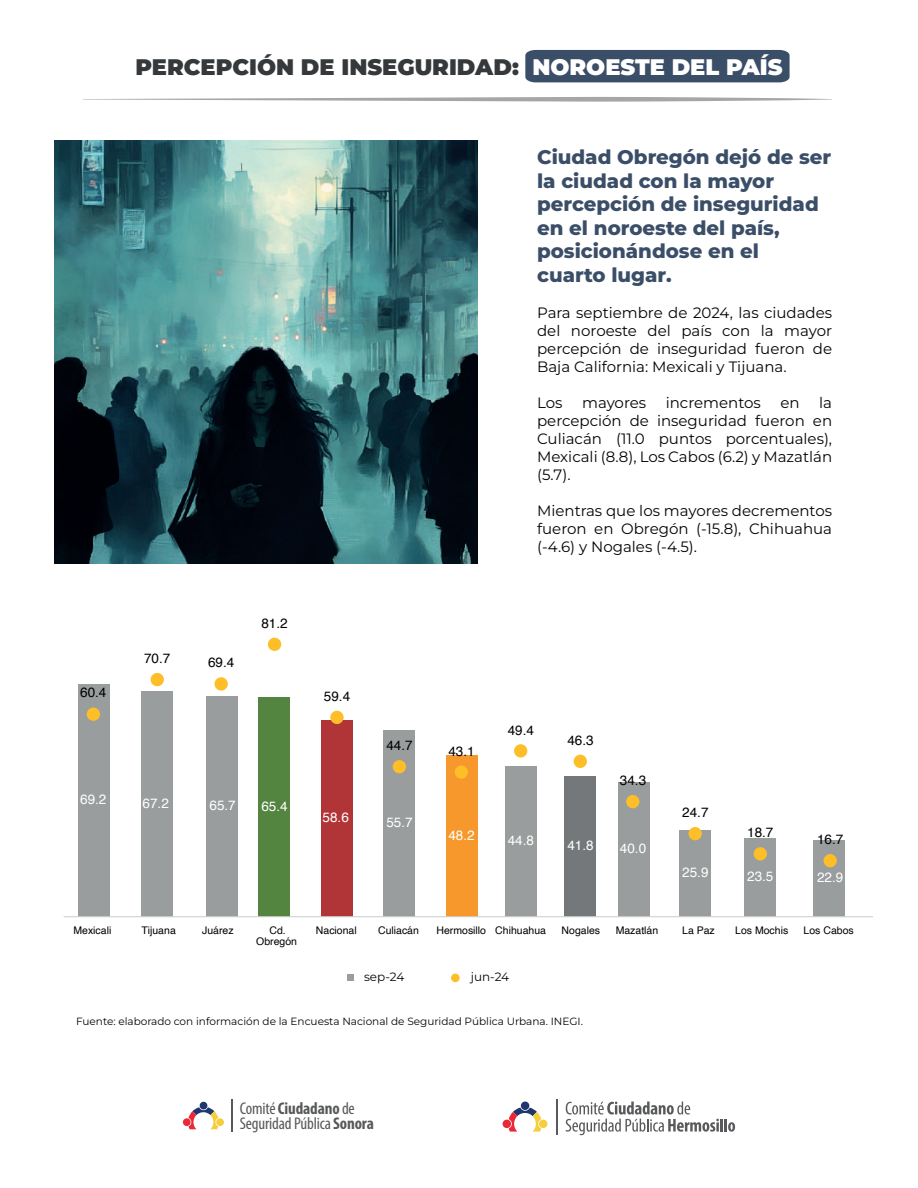
<style>
.page{position:relative;width:918px;height:1188px;background:#fff}
.page>*{position:absolute;margin:0;border:0;box-sizing:border-box;transform-origin:0 0}
.t1{font:900 22.5px "Montserrat";color:#35393b}
.t2{font:800 19.65px/23.7px "Montserrat";color:#3b4e68}
.t3{font:condensed 16.95px "Myriad Pro";letter-spacing:-.01em;color:#58595b}
.t4{font:700 condensed 16.95px "Myriad Pro";letter-spacing:-.01em;color:#58595b}
.t5{font:15px/18px "Montserrat";color:#050504;text-align:justify}
.t6{font:13.5px "Helvetica";color:#fff}
.t7{font:13.5px "Helvetica";color:#000001}
.t8{font:12px "Montserrat";color:#050504}
.t9{font:10.5px/10.6px "Helvetica";color:#000001;text-align:center}
.t10{font:10.5px "Montserrat";color:#050504}
.s1{color:#fff}
.s2{font-weight:400}
.s3{font-weight:700}
</style>
<div class="page">
<div style="left:200px;top:1102px;width:7px;height:8px;background:#1f376d;border-radius:50%"></div>
<div style="left:183px;top:1118px;width:8px;height:8px;background:#eb2837;border-radius:50%"></div>
<div style="left:216px;top:1118px;width:8px;height:8px;background:#f6ce3b;border-radius:50%"></div>
<svg style="left:189px;top:1107px;width:29px;height:22px"></svg>
<hr style="left:232px;top:1099px;width:1px;height:33px;background:#58595b">
<div style="left:521px;top:1102px;width:8px;height:8px;background:#1f376d;border-radius:50%"></div>
<div style="left:503px;top:1120px;width:8px;height:8px;background:#eb2837;border-radius:50%"></div>
<div style="left:539px;top:1120px;width:8px;height:8px;background:#f6ce3b;border-radius:50%"></div>
<svg style="left:509px;top:1108px;width:32px;height:24px"></svg>
<svg style="left:566px;top:1102px;width:169px;height:33px"></svg>
<hr style="left:556px;top:1099px;width:1px;height:35px;background:#58595b">
<div style="left:525px;top:50px;width:265px;height:32px;background:#3b4e68"></div>
<svg style="left:83px;top:97px;width:749px;height:5px"></svg>
<div style="left:813px;top:840px;width:32px;height:77px;background:#9a9d9e"></div>
<div style="left:744px;top:838px;width:32px;height:79px;background:#9a9d9e"></div>
<div style="left:679px;top:830px;width:32px;height:87px;background:#9a9d9e"></div>
<div style="left:618px;top:782px;width:32px;height:135px;background:#9a9d9e"></div>
<div style="left:564px;top:776px;width:32px;height:141px;background:#75787a"></div>
<div style="left:505px;top:767px;width:32px;height:150px;background:#9a9d9e"></div>
<div style="left:446px;top:755px;width:31px;height:162px;background:#f7982d"></div>
<div style="left:383px;top:730px;width:32px;height:187px;background:#9a9d9e"></div>
<div style="left:321px;top:720px;width:32px;height:197px;background:#b13437"></div>
<div style="left:259px;top:697px;width:31px;height:220px;background:#538440"></div>
<div style="left:206px;top:696px;width:32px;height:221px;background:#9a9d9e"></div>
<div style="left:141px;top:691px;width:31px;height:226px;background:#9a9d9e"></div>
<div style="left:79px;top:684px;width:31px;height:233px;background:#9a9d9e"></div>
<hr style="left:64px;top:916px;width:809px;height:1px;background:#d0d1d1">
<div style="left:87px;top:707px;width:13px;height:14px;background:#fdbe28;border-radius:50%"></div>
<div style="left:151px;top:673px;width:13px;height:13px;background:#fdbe28;border-radius:50%"></div>
<div style="left:215px;top:677px;width:13px;height:14px;background:#fdbe28;border-radius:50%"></div>
<div style="left:268px;top:638px;width:13px;height:13px;background:#fdbe28;border-radius:50%"></div>
<div style="left:330px;top:711px;width:14px;height:13px;background:#fdbe28;border-radius:50%"></div>
<div style="left:393px;top:760px;width:13px;height:13px;background:#fdbe28;border-radius:50%"></div>
<div style="left:455px;top:765px;width:13px;height:14px;background:#fdbe28;border-radius:50%"></div>
<div style="left:514px;top:744px;width:13px;height:14px;background:#fdbe28;border-radius:50%"></div>
<div style="left:574px;top:755px;width:13px;height:13px;background:#fdbe28;border-radius:50%"></div>
<div style="left:626px;top:795px;width:13px;height:13px;background:#fdbe28;border-radius:50%"></div>
<div style="left:688px;top:827px;width:14px;height:13px;background:#fdbe28;border-radius:50%"></div>
<div style="left:754px;top:847px;width:13px;height:13px;background:#fdbe28;border-radius:50%"></div>
<div style="left:824px;top:854px;width:13px;height:13px;background:#fdbe28;border-radius:50%"></div>
<svg style="left:348px;top:975px;width:6px;height:6px"></svg>
<div style="left:451px;top:974px;width:9px;height:8px;background:#fdbe28;border-radius:50%"></div>
<img style="left:55px;top:140px;width:422px;height:423px">
<h1 class="t1" style="left:135px;top:52px;width:649px">PERCEPCIÓN DE INSEGURIDAD: <span class="s1">NOROESTE DEL PAÍS</span></h1>
<p class="t7" style="left:80px;top:682px;width:28px">60.4</p>
<p class="t7" style="left:144px;top:648px;width:28px">70.7</p>
<p class="t7" style="left:208px;top:652px;width:28px">69.4</p>
<p class="t7" style="left:261px;top:612px;width:28px">81.2</p>
<p class="t7" style="left:324px;top:686px;width:28px">59.4</p>
<p class="t6" style="left:80px;top:789px;width:28px">69.2</p>
<p class="t6" style="left:143px;top:792px;width:28px">67.2</p>
<p class="t6" style="left:210px;top:795px;width:28px">65.7</p>
<p class="t6" style="left:261px;top:796px;width:28px">65.4</p>
<p class="t6" style="left:323px;top:807px;width:28px">58.6</p>
<h2 class="t2" style="left:537px;top:145px;width:296px">Ciudad Obregón dejó de ser la ciudad con la mayor percepción de inseguridad en el noroeste del país, posicionándose en el cuarto lugar.</h2>
<p class="t5" style="left:537px;top:303px;width:297px">Para septiembre de 2024, las ciudades del noroeste del país con la mayor percepción de inseguridad fueron de Baja California: Mexicali y Tijuana.</p>
<p class="t5" style="left:537px;top:393px;width:27px">Los</p>
<p class="t5" style="left:582px;top:393px;width:66px">mayores</p>
<p class="t5" style="left:666px;top:393px;width:97px">incrementos</p>
<p class="t5" style="left:781px;top:393px;width:21px">en</p>
<p class="t5" style="left:537px;top:393px;width:297px;text-indent:282px">la percepción de inseguridad fueron en Culiacán (11.0 puntos porcentuales), Mexicali (8.8), Los Cabos (6.2) y Mazatlán (5.7).</p>
<p class="t5" style="left:537px;top:501px;width:297px">Mientras que los mayores decrementos fueron en Obregón (-15.8), Chihuahua (-4.6) y Nogales (-4.5).</p>
<p class="t7" style="left:386px;top:735px;width:28px">44.7</p>
<p class="t6" style="left:386px;top:812px;width:28px">55.7</p>
<p class="t7" style="left:448px;top:741px;width:28px">43.1</p>
<p class="t6" style="left:448px;top:824px;width:28px">48.2</p>
<p class="t7" style="left:508px;top:719px;width:28px">49.4</p>
<p class="t6" style="left:508px;top:830px;width:28px">44.8</p>
<p class="t7" style="left:567px;top:730px;width:28px">46.3</p>
<p class="t7" style="left:620px;top:770px;width:28px">34.3</p>
<p class="t6" style="left:567px;top:835px;width:28px">41.8</p>
<p class="t6" style="left:620px;top:838px;width:28px">40.0</p>
<p class="t7" style="left:682px;top:802px;width:28px">24.7</p>
<p class="t7" style="left:747px;top:822px;width:28px">18.7</p>
<p class="t7" style="left:817px;top:829px;width:28px">16.7</p>
<p class="t6" style="left:682px;top:862px;width:28px">25.9</p>
<p class="t6" style="left:747px;top:866px;width:28px">23.5</p>
<p class="t6" style="left:817px;top:867px;width:28px">22.9</p>
<p class="t9" style="left:73px;top:925px;width:39px">Mexicali</p>
<p class="t9" style="left:141px;top:925px;width:36px">Tijuana</p>
<p class="t9" style="left:202px;top:925px;width:33px">Juárez</p>
<p class="t9" style="left:256px;top:925px;width:42px">Cd.<br>Obregón</p>
<p class="t9" style="left:316px;top:925px;width:42px">Nacional</p>
<p class="t9" style="left:378px;top:925px;width:42px">Culiacán</p>
<p class="t9" style="left:437px;top:925px;width:111px">Hermosillo Chihuahua</p>
<p class="t9" style="left:562px;top:925px;width:40px">Nogales</p>
<p class="t9" style="left:616px;top:925px;width:44px">Mazatlán</p>
<p class="t9" style="left:682px;top:925px;width:34px">La Paz</p>
<p class="t9" style="left:735px;top:925px;width:55px">Los Mochis</p>
<p class="t9" style="left:804px;top:925px;width:52px">Los Cabos</p>
<p class="t8" style="left:364px;top:969px;width:42px">sep-24</p>
<p class="t8" style="left:471px;top:969px;width:40px">jun-24</p>
<p class="t10" style="left:76px;top:1015px;width:508px">Fuente: elaborado con información de la Encuesta Nacional de Seguridad Pública Urbana. INEGI.</p>
<p class="t4" style="left:240px;top:1097px;width:116px"><span class="s2">Comité</span>Ciudadano <span class="s2">de</span></p>
<p class="t3" style="left:240px;top:1113px;width:136px">SeguridadPública<span class="s3">Sonora</span></p>
</div>
